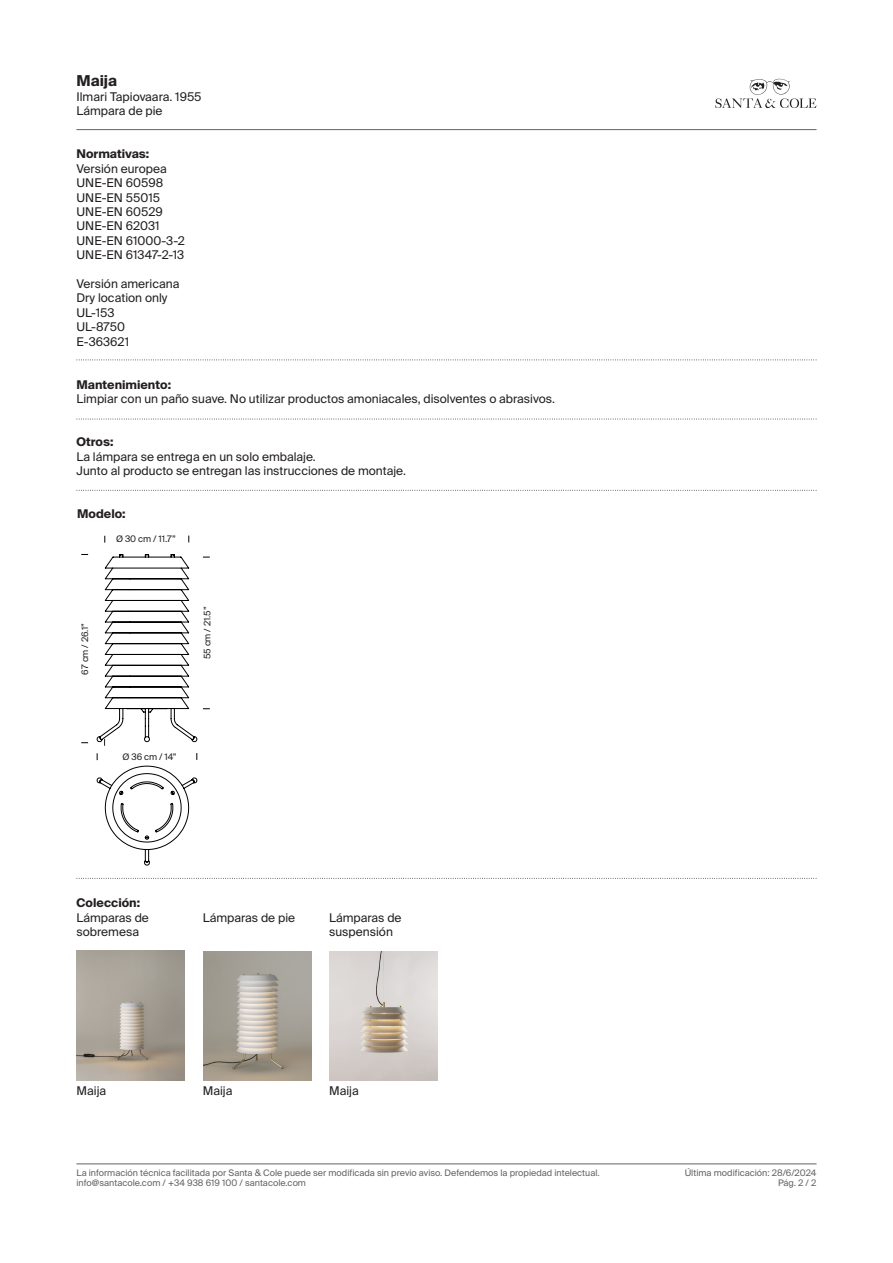
<style>
.page{position:relative;width:893px;height:1263px;background:#fff}
.page>*{position:absolute;margin:0;border:0;box-sizing:border-box;transform-origin:0 0}
.t1{font:700 15px "Suisse Intl";color:#231f20}
.t2{font:12px/14.4px "Suisse Intl";color:#231f20}
.t3{font:700 12px "Suisse Intl";color:#231f20}
.t4{font:9px "Suisse Intl";color:#636366}
.t5{font:9px "Suisse Intl";letter-spacing:-.01em;color:#231f20}
.s1{font-weight:700}
</style>
<div class="page">
<svg style="left:715px;top:79px;width:101px;height:29px"></svg>
<hr style="left:77px;top:129px;width:739px;height:1px;background:#636366">
<hr style="left:77px;top:1163px;width:739px;height:1px;background:#636366">
<svg style="left:77px;top:490px;width:740px;height:1px"></svg>
<svg style="left:77px;top:419px;width:740px;height:1px"></svg>
<svg style="left:77px;top:359px;width:740px;height:2px"></svg>
<svg style="left:77px;top:878px;width:740px;height:1px"></svg>
<svg style="left:97px;top:554px;width:113px;height:311px"></svg>
<img style="left:77px;top:951px;width:108px;height:129px">
<img style="left:330px;top:951px;width:107px;height:129px">
<img style="left:203px;top:951px;width:108px;height:129px">
<p class="t1" style="left:77px;top:72px;width:42px">Maija</p>
<p class="t2" style="left:77px;top:89px;width:127px">Ilmari Tapiovaara. 1955<br>Lámpara de pie</p>
<p class="t2" style="left:77px;top:147px;width:92px"><span class="s1">Normativas:<br></span>Versión europea<br>UNE-EN 60598</p>
<p class="t2" style="left:77px;top:190px;width:85px">UNE-EN 55015</p>
<p class="t2" style="left:77px;top:205px;width:88px">UNE-EN 60529</p>
<p class="t2" style="left:77px;top:219px;width:85px">UNE-EN 62031</p>
<p class="t2" style="left:77px;top:233px;width:110px">UNE-EN 61000-3-2</p>
<p class="t2" style="left:77px;top:248px;width:109px">UNE-EN 61347-2-13</p>
<p class="t2" style="left:77px;top:277px;width:104px">Versión americana</p>
<p class="t2" style="left:77px;top:291px;width:92px">Dry location only</p>
<p class="t2" style="left:77px;top:305px;width:40px">UL-153</p>
<p class="t2" style="left:77px;top:320px;width:50px">UL-8750</p>
<p class="t2" style="left:77px;top:334px;width:54px">E-363621</p>
<p class="t2" style="left:77px;top:377px;width:480px"><span class="s1">Mantenimiento:<br></span>Limpiar con un paño suave. No utilizar productos amoniacales, disolventes o abrasivos.</p>
<p class="t2" style="left:77px;top:435px;width:241px"><span class="s1">Otros:<br></span>La lámpara se entrega en un solo embalaje.</p>
<p class="t2" style="left:77px;top:464px;width:331px">Junto al producto se entregan las instrucciones de montaje.</p>
<p class="t3" style="left:77px;top:507px;width:50px">Modelo:</p>
<p class="t5" style="left:116px;top:534px;width:61px">Ø 30 cm / 11.7”</p>
<p class="t5" style="left:80px;top:674px;width:53px;rotate:-90deg">67 cm / 26.1”</p>
<p class="t5" style="left:202px;top:659px;width:54px;rotate:-90deg">55 cm / 21.5”</p>
<p class="t5" style="left:123px;top:751px;width:55px">Ø 36 cm / 14”</p>
<p class="t3" style="left:77px;top:896px;width:65px">Colección:</p>
<p class="t2" style="left:77px;top:910px;width:74px">Lámparas de sobremesa</p>
<p class="t2" style="left:203px;top:910px;width:94px">Lámparas de pie</p>
<p class="t2" style="left:329px;top:910px;width:74px">Lámparas de suspensión</p>
<p class="t2" style="left:77px;top:1083px;width:31px">Maija</p>
<p class="t2" style="left:203px;top:1083px;width:31px">Maija</p>
<p class="t2" style="left:329px;top:1083px;width:31px">Maija</p>
<p class="t4" style="left:77px;top:1167px;width:525px">La información técnica facilitada por Santa &amp; Cole puede ser modificada sin previo aviso. Defendemos la propiedad intelectual.</p>
<p class="t4" style="left:685px;top:1167px;width:133px">Última modificación: 28/6/2024</p>
<p class="t4" style="left:77px;top:1178px;width:231px">info@santacole.com / +34 938 619 100 / santacole.com</p>
<p class="t4" style="left:778px;top:1178px;width:40px">Pág. 2 / 2</p>
</div>
